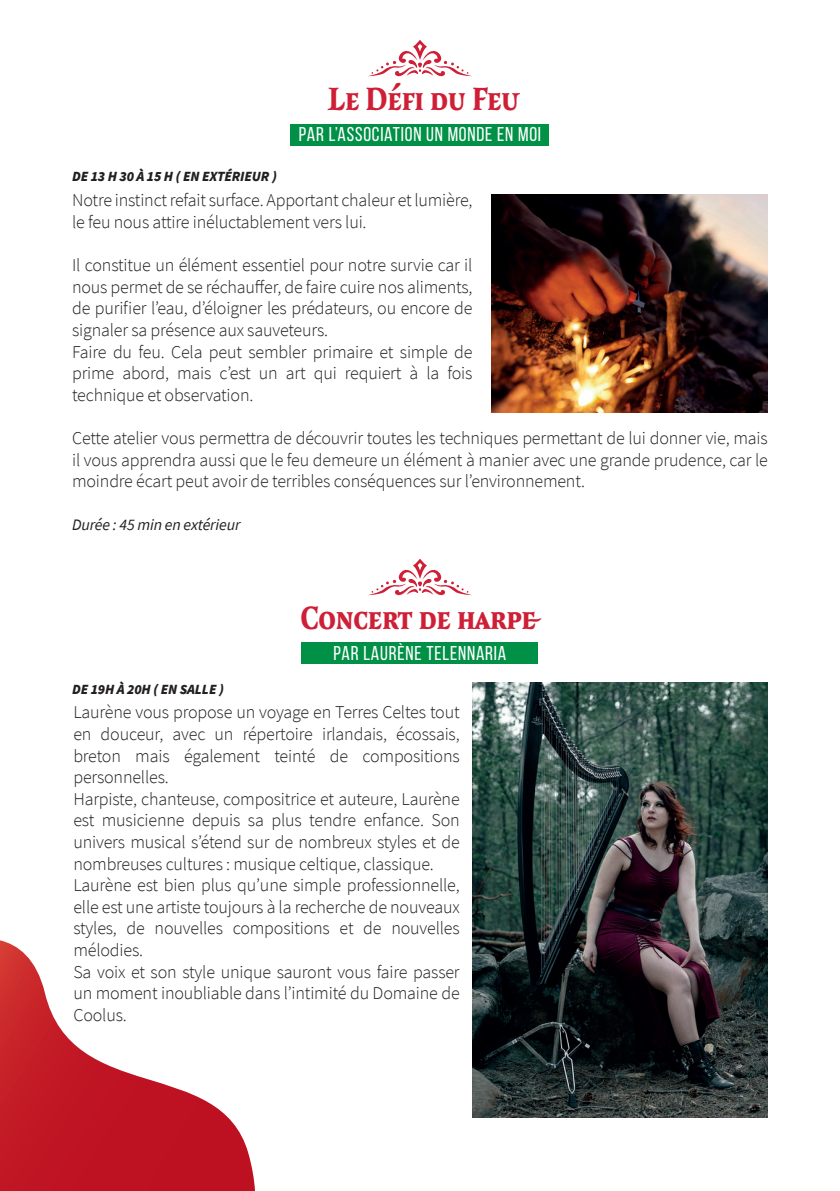
<style>
.page{position:relative;width:840px;height:1191px;background:#fff}
.page>*{position:absolute;margin:0;border:0;box-sizing:border-box;transform-origin:0 0}
.t1{font:42px "Capellina Bold Caps";letter-spacing:-.02em;color:#cf1f36}
.t2{font:20px "Bebas Neue";letter-spacing:.04em;color:#fff}
.t3{font:300 18px/21.6px "Source Sans Pro";letter-spacing:-.01em;color:#231f20}
.t4{font:italic 16px "Source Sans Pro";letter-spacing:-.01em;color:#231f20}
.t5{font:italic 900 14px "Source Sans Pro";letter-spacing:-.01em;color:#231f20}
.s1{font-family:"Bebas Neue";font-size:20px;color:#fff}
</style>
<div class="page">
<svg style="left:0;top:940px;width:255px;height:251px"></svg>
<svg style="left:368px;top:40px;width:104px;height:37px"></svg>
<svg style="left:368px;top:558px;width:104px;height:38px"></svg>
<img style="left:491px;top:194px;width:276px;height:219px">
<img style="left:472px;top:682px;width:295px;height:435px">
<div style="left:290px;top:124px;width:259px;height:21px;background:#009046"></div>
<div style="left:301px;top:643px;width:237px;height:21px;background:#009046"></div>
<p class="t5" style="left:72px;top:166px;width:206px">DE 13 H 30 À 15 H ( EN EXTÉRIEUR )</p>
<h1 class="t1" style="left:328px;top:78px;width:218px">Le Défi du Feu<span class="s1">PAR</span></h1>
<p class="t2" style="left:299px;top:123px;width:243px">PAR L’ASSOCIATION UN MONDE EN MOI</p>
<p class="t3" style="left:72px;top:190px;width:402px">Notre instinct refait surface. Apportant chaleur et lumière, le feu nous attire inéluctablement vers lui.</p>
<p class="t3" style="left:72px;top:254px;width:402px">Il constitue un élément essentiel pour notre survie car il nous permet de se réchauffer, de faire cuire nos aliments, de purifier l’eau, d’éloigner les prédateurs, ou encore de signaler sa présence aux sauveteurs.<br>Faire du feu. Cela peut sembler primaire et simple de prime abord, mais c’est un art qui requiert à la fois technique et observation.</p>
<p class="t3" style="left:72px;top:427px;width:697px;text-align:justify">Cette atelier vous permettra de découvrir toutes les techniques permettant de lui donner vie, mais il vous apprendra aussi que le feu demeure un élément à manier avec une grande prudence, car le moindre écart peut avoir de terribles conséquences sur l’environnement.</p>
<p class="t4" style="left:72px;top:515px;width:170px">Durée : 45 min en extérieur</p>
<p class="t5" style="left:72px;top:679px;width:153px">DE 19H À 20H ( EN SALLE )</p>
<h1 class="t1" style="left:300px;top:597px;width:242px">Concert de harpe</h1>
<p class="t2" style="left:333px;top:642px;width:174px">PAR LAURÈNE TELENNARIA</p>
<p class="t3" style="left:73px;top:701px;width:387px">Laurène vous propose un voyage en Terres Celtes tout en douceur, avec un répertoire irlandais, écossais, breton mais également teinté de compositions personnelles.<br>Harpiste, chanteuse, compositrice et auteure, Laurène est musicienne depuis sa plus tendre enfance. Son univers musical s’étend sur de nombreux styles et de nombreuses cultures : musique celtique, classique.<br>Laurène est bien plus qu’une simple professionnelle, elle est une artiste toujours à la recherche de nouveaux styles, de nouvelles compositions et de nouvelles mélodies.<br>Sa voix et son style unique sauront vous faire passer un moment inoubliable dans l’intimité du Domaine de Coolus.</p>
</div>
